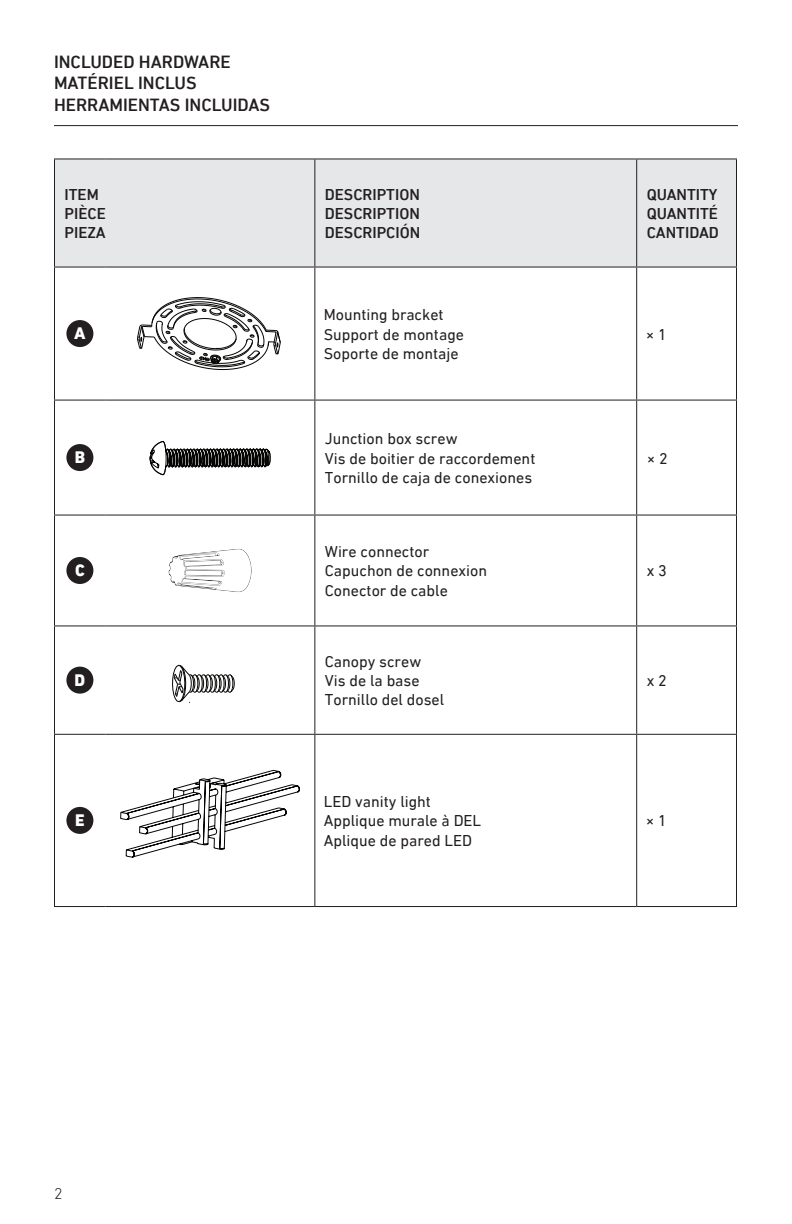
<style>
.page{position:relative;width:792px;height:1224px;background:#fff}
.page>*{position:absolute;margin:0;border:0;box-sizing:border-box;transform-origin:0 0}
.t1{font:500 18px/21.6px "DIN Next LT Pro";color:#231f20}
.t2{font:800 17px "DIN Next LT Pro";color:#fff}
.t3{font:16px/19.2px "DIN Next LT Pro";color:#231f20}
.t4{font:500 16px/19.2px "DIN Next LT Pro";color:#231f20;text-align:justify}
.t5{font:300 16px "DIN Next LT Pro";color:#231f20}
</style>
<div class="page">
<div style="left:55px;top:159px;width:681px;height:108px;background:#e6e7e9"></div>
<hr style="left:314px;top:159px;width:1px;height:108px;background:#231f20">
<hr style="left:636px;top:159px;width:1px;height:108px;background:#231f20">
<hr style="left:54px;top:267px;width:51px;height:1px;background:#231f20">
<hr style="left:105px;top:267px;width:210px;height:1px;background:#231f20">
<hr style="left:315px;top:267px;width:322px;height:1px;background:#231f20">
<hr style="left:314px;top:268px;width:1px;height:132px;background:#231f20">
<hr style="left:637px;top:267px;width:100px;height:1px;background:#231f20">
<hr style="left:636px;top:268px;width:1px;height:132px;background:#231f20">
<hr style="left:54px;top:400px;width:51px;height:1px;background:#231f20">
<hr style="left:105px;top:400px;width:210px;height:1px;background:#231f20">
<hr style="left:315px;top:400px;width:322px;height:1px;background:#231f20">
<hr style="left:314px;top:401px;width:1px;height:114px;background:#231f20">
<hr style="left:637px;top:400px;width:100px;height:1px;background:#231f20">
<hr style="left:636px;top:401px;width:1px;height:114px;background:#231f20">
<hr style="left:54px;top:515px;width:51px;height:1px;background:#231f20">
<hr style="left:105px;top:515px;width:210px;height:1px;background:#231f20">
<hr style="left:315px;top:515px;width:322px;height:1px;background:#231f20">
<hr style="left:314px;top:516px;width:1px;height:109px;background:#231f20">
<hr style="left:637px;top:515px;width:100px;height:1px;background:#231f20">
<hr style="left:636px;top:516px;width:1px;height:109px;background:#231f20">
<hr style="left:54px;top:625px;width:51px;height:1px;background:#231f20">
<hr style="left:105px;top:625px;width:210px;height:1px;background:#231f20">
<hr style="left:315px;top:625px;width:322px;height:1px;background:#231f20">
<hr style="left:314px;top:626px;width:1px;height:108px;background:#231f20">
<hr style="left:637px;top:625px;width:100px;height:1px;background:#231f20">
<hr style="left:636px;top:626px;width:1px;height:108px;background:#231f20">
<hr style="left:54px;top:734px;width:51px;height:1px;background:#231f20">
<hr style="left:105px;top:734px;width:210px;height:1px;background:#231f20">
<hr style="left:315px;top:734px;width:322px;height:1px;background:#231f20">
<hr style="left:314px;top:735px;width:1px;height:171px;background:#231f20">
<hr style="left:637px;top:734px;width:100px;height:1px;background:#231f20">
<hr style="left:636px;top:735px;width:1px;height:171px;background:#231f20">
<hr style="left:54px;top:906px;width:51px;height:1px;background:#231f20">
<hr style="left:105px;top:906px;width:210px;height:1px;background:#231f20">
<hr style="left:315px;top:906px;width:322px;height:1px;background:#231f20">
<hr style="left:637px;top:906px;width:100px;height:1px;background:#231f20">
<hr style="left:54px;top:158px;width:51px;height:1px;background:#231f20">
<hr style="left:54px;top:159px;width:1px;height:108px;background:#231f20">
<hr style="left:105px;top:158px;width:210px;height:1px;background:#231f20">
<hr style="left:315px;top:158px;width:322px;height:1px;background:#231f20">
<hr style="left:637px;top:158px;width:100px;height:1px;background:#231f20">
<hr style="left:736px;top:159px;width:1px;height:108px;background:#231f20">
<hr style="left:54px;top:268px;width:1px;height:132px;background:#231f20">
<hr style="left:736px;top:268px;width:1px;height:132px;background:#231f20">
<hr style="left:54px;top:401px;width:1px;height:114px;background:#231f20">
<hr style="left:736px;top:401px;width:1px;height:114px;background:#231f20">
<hr style="left:54px;top:516px;width:1px;height:109px;background:#231f20">
<hr style="left:736px;top:516px;width:1px;height:109px;background:#231f20">
<hr style="left:54px;top:626px;width:1px;height:108px;background:#231f20">
<hr style="left:736px;top:626px;width:1px;height:108px;background:#231f20">
<hr style="left:54px;top:735px;width:1px;height:171px;background:#231f20">
<hr style="left:736px;top:735px;width:1px;height:171px;background:#231f20">
<div style="left:66px;top:320px;width:27px;height:27px;background:#231f20;border-radius:50%"></div>
<svg style="left:137px;top:297px;width:144px;height:73px"></svg>
<div style="left:66px;top:444px;width:27px;height:27px;background:#231f20;border-radius:50%"></div>
<svg style="left:150px;top:441px;width:121px;height:35px"></svg>
<div style="left:66px;top:557px;width:27px;height:27px;background:#231f20;border-radius:50%"></div>
<svg style="left:169px;top:549px;width:82px;height:43px"></svg>
<div style="left:66px;top:667px;width:27px;height:27px;background:#231f20;border-radius:50%"></div>
<svg style="left:172px;top:665px;width:63px;height:38px"></svg>
<div style="left:66px;top:807px;width:27px;height:27px;background:#231f20;border-radius:50%"></div>
<svg style="left:120px;top:770px;width:180px;height:88px"></svg>
<hr style="left:54px;top:125px;width:684px;height:1px;background:#231f20">
<p class="t1" style="left:54px;top:50px;width:218px">INCLUDED HARDWARE<br>MATÉRIEL INCLUS<br>HERRAMIENTAS INCLUIDAS</p>
<p class="t4" style="left:64px;top:185px;width:43px;text-align:left">ITEM<br>PIÈCE<br>PIEZA</p>
<p class="t4" style="left:325px;top:185px;width:97px">DESCRIPTION DESCRIPTION DESCRIPCIÓN</p>
<p class="t4" style="left:647px;top:185px;width:74px">QUANTITY QUANTITÉ CANTIDAD</p>
<p class="t2" style="left:74px;top:323px;width:13px">A</p>
<p class="t2" style="left:75px;top:447px;width:12px">B</p>
<p class="t2" style="left:75px;top:560px;width:11px">C</p>
<p class="t2" style="left:75px;top:670px;width:12px">D</p>
<p class="t2" style="left:75px;top:810px;width:11px">E</p>
<p class="t5" style="left:54px;top:1184px;width:10px">2</p>
<p class="t3" style="left:324px;top:305px;width:142px">Mounting bracket<br>Support de montage<br>Soporte de montaje</p>
<p class="t3" style="left:325px;top:429px;width:212px">Junction box screw<br>Vis de boitier de raccordement<br>Tornillo de caja de conexiones</p>
<p class="t3" style="left:325px;top:542px;width:164px">Wire connector<br>Capuchon de connexion<br>Conector de cable</p>
<p class="t3" style="left:325px;top:652px;width:121px">Canopy screw<br>Vis de la base<br>Tornillo del dosel</p>
<p class="t3" style="left:324px;top:792px;width:159px">LED vanity light<br>Applique murale à DEL<br>Aplique de pared LED</p>
<p class="t3" style="left:646px;top:324px;width:23px">× 1</p>
<p class="t3" style="left:647px;top:448px;width:23px">× 2</p>
<p class="t3" style="left:647px;top:561px;width:22px">x 3</p>
<p class="t3" style="left:647px;top:671px;width:22px">x 2</p>
<p class="t3" style="left:646px;top:811px;width:23px">× 1</p>
</div>
